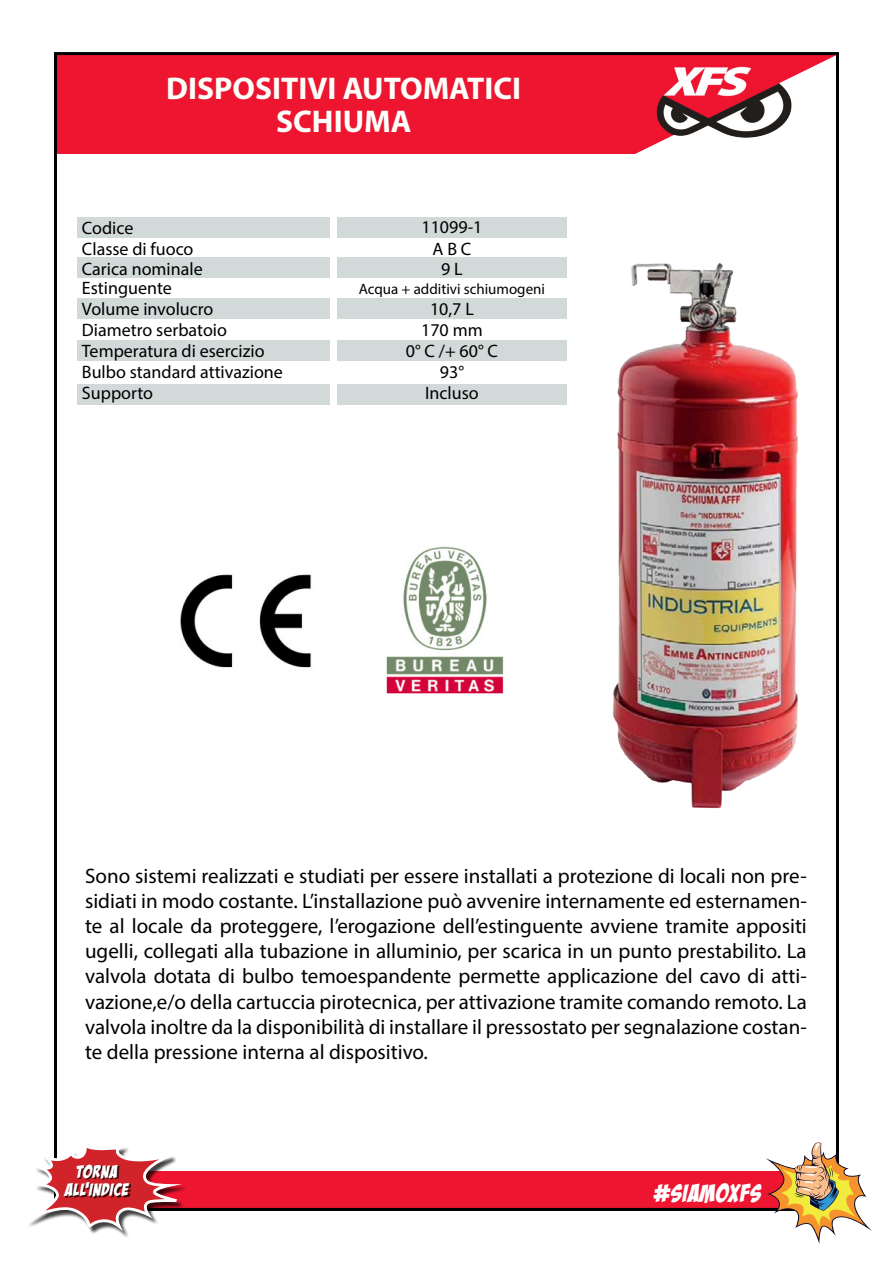
<style>
.page{position:relative;width:893px;height:1263px;background:#fff}
.page>*{position:absolute;margin:0;border:0;box-sizing:border-box;transform-origin:0 0}
.t1{font:700 31.5px/33px "Myriad Pro";color:#fdfffb;text-align:center}
.t2{font:25.5px "Bada Boom BB";color:#fff}
.t3{font:21px/25.2px "Myriad Pro";color:#000;text-align:justify}
.t4{font:18.15px/18.1px "Bada Boom BB";color:#fff;text-align:center}
.t5{font:18px/20.7px "Myriad Pro";color:#000}
.t6{font:15px "Myriad Pro";color:#000}
</style>
<div class="page">
<img style="left:634px;top:56px;width:201px;height:98px">
<div style="left:55px;top:55px;width:579px;height:99px;background:#ee1530"></div>
<div style="left:54px;top:1171px;width:788px;height:40px;background:#ee1530"></div>
<div style="left:77px;top:257px;width:253px;height:21px;background:#d1d9d9"></div>
<div style="left:77px;top:217px;width:253px;height:20px;background:#d1d9d9"></div>
<div style="left:77px;top:384px;width:253px;height:20px;background:#d1d9d9"></div>
<div style="left:77px;top:341px;width:253px;height:20px;background:#d1d9d9"></div>
<div style="left:77px;top:298px;width:253px;height:20px;background:#d1d9d9"></div>
<img style="left:386px;top:546px;width:119px;height:148px">
<img style="left:180px;top:574px;width:132px;height:94px">
<div style="left:337px;top:257px;width:229px;height:21px;background:#d1d9d9"></div>
<div style="left:337px;top:217px;width:229px;height:20px;background:#d1d9d9"></div>
<div style="left:337px;top:384px;width:229px;height:20px;background:#d1d9d9"></div>
<div style="left:337px;top:341px;width:229px;height:20px;background:#d1d9d9"></div>
<div style="left:337px;top:298px;width:229px;height:20px;background:#d1d9d9"></div>
<svg style="left:765px;top:1141px;width:107px;height:103px"></svg>
<svg style="left:29px;top:1138px;width:173px;height:99px"></svg>
<div style="left:65px;top:1166px;width:66px;height:32px;background:#000;opacity:.75"></div>
<img style="left:612px;top:262px;width:187px;height:547px">
<h1 class="t1" style="left:166px;top:71px;width:356px">DISPOSITIVI AUTOMATICI<br>SCHIUMA</h1>
<p class="t5" style="left:82px;top:217px;width:113px;line-height:21.6px">Codice<br>Classe di fuoco</p>
<p class="t5" style="left:82px;top:258px;width:202px">Carica nominale<br>Estinguente<br>Volume involucro<br>Diametro serbatoio<br>Temperatura di esercizio<br>Bulbo standard attivazione<br>Supporto</p>
<p class="t5" style="left:421px;top:216px;width:62px;line-height:21.6px;text-align:center">11099-1<br>A B C</p>
<p class="t5" style="left:441px;top:258px;width:23px">9 L</p>
<p class="t6" style="left:359px;top:280px;width:188px">Acqua + additivi schiumogeni</p>
<p class="t5" style="left:406px;top:298px;width:94px;text-align:center">10,7 L<br>170 mm<br>0° C /+ 60° C<br>93°<br>Incluso</p>
<p class="t3" style="left:85px;top:863px;width:723px">Sono sistemi realizzati e studiati per essere installati a protezione di locali non pre&shy;sidiati in modo costante. L’installazione può avvenire internamente ed esternamen&shy;te al locale da proteggere, l’erogazione dell’estinguente avviene tramite appositi ugelli, collegati alla tubazione in alluminio, per scarica in un punto prestabilito. La valvola dotata di bulbo temoespandente permette applicazione del cavo di atti&shy;vazione,e/o della cartuccia pirotecnica, per attivazione tramite comando remoto. La valvola inoltre da la disponibilità di installare il pressostato per segnalazione costan&shy;te della pressione interna al dispositivo.</p>
<p class="t4" style="left:64px;top:1162px;width:66px">TORNA<br>ALL’INDICE</p>
<p class="t2" style="left:653px;top:1178px;width:110px">#SIAMOXFS</p>
</div>
